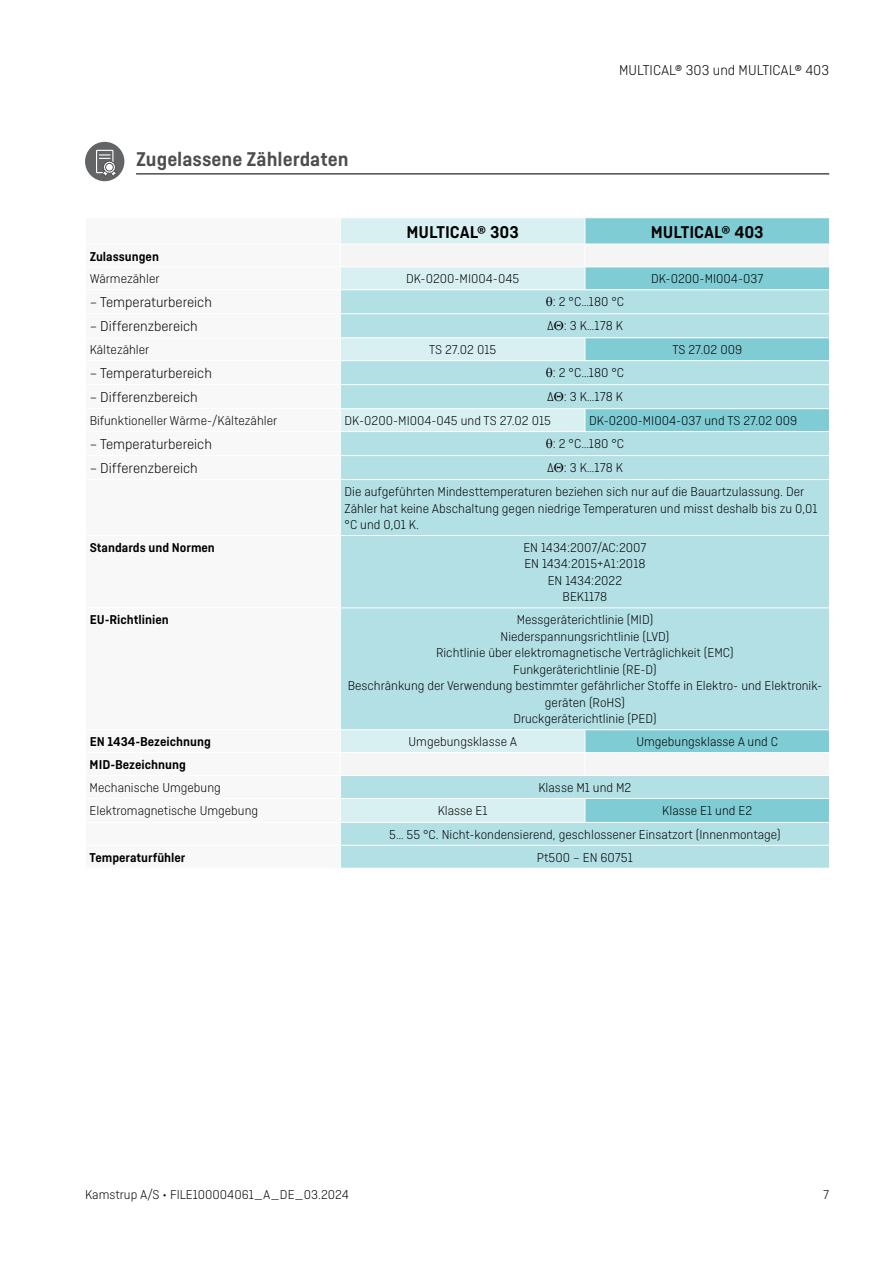
<style>
.page{position:relative;width:893px;height:1263px;background:#fff}
.page>*{position:absolute;margin:0;border:0;box-sizing:border-box;transform-origin:0 0}
.t1{font:600 21px "Ciutadella";color:#4d4d4f}
.t2{font:600 18px "Ciutadella";color:#000}
.t3{font:300 15px "Ciutadella";color:#000}
.t4{font:300 13.5px/16.5px "Ciutadella";color:#000}
.t5{font:600 13.5px "Ciutadella";color:#000}
</style>
<div class="page">
<hr style="left:136px;top:173px;width:693px;height:2px;background:#4d4d4f">
<svg style="left:341px;top:218px;width:244px;height:26px;background:#daf0f2"></svg>
<svg style="left:586px;top:218px;width:243px;height:26px;background:#83cdd5"></svg>
<svg style="left:341px;top:267px;width:488px;height:22px;background:#aedee3"></svg>
<svg style="left:341px;top:290px;width:488px;height:578px;background:#b4e0e5"></svg>
<svg style="left:585px;top:218px;width:1px;height:71px"></svg>
<hr style="left:340px;top:313px;width:245px;height:1px;background:#fff">
<hr style="left:585px;top:313px;width:245px;height:1px;background:#fff">
<hr style="left:340px;top:337px;width:245px;height:1px;background:#fff">
<hr style="left:585px;top:337px;width:245px;height:1px;background:#fff">
<svg style="left:585px;top:338px;width:1px;height:22px"></svg>
<hr style="left:340px;top:360px;width:245px;height:1px;background:#fff">
<hr style="left:585px;top:360px;width:245px;height:1px;background:#fff">
<hr style="left:340px;top:384px;width:245px;height:1px;background:#fff">
<hr style="left:585px;top:384px;width:245px;height:1px;background:#fff">
<hr style="left:340px;top:408px;width:245px;height:1px;background:#fff">
<hr style="left:585px;top:408px;width:245px;height:1px;background:#fff">
<svg style="left:585px;top:409px;width:1px;height:22px"></svg>
<hr style="left:340px;top:431px;width:245px;height:1px;background:#fff">
<hr style="left:585px;top:431px;width:245px;height:1px;background:#fff">
<hr style="left:340px;top:455px;width:245px;height:1px;background:#fff">
<hr style="left:585px;top:455px;width:245px;height:1px;background:#fff">
<hr style="left:340px;top:479px;width:245px;height:1px;background:#fff">
<hr style="left:585px;top:479px;width:245px;height:1px;background:#fff">
<hr style="left:340px;top:535px;width:245px;height:1px;background:#fff">
<hr style="left:585px;top:535px;width:245px;height:1px;background:#fff">
<hr style="left:340px;top:607px;width:245px;height:1px;background:#fff">
<hr style="left:585px;top:607px;width:245px;height:1px;background:#fff">
<hr style="left:340px;top:729px;width:245px;height:1px;background:#fff">
<hr style="left:585px;top:729px;width:245px;height:1px;background:#fff">
<hr style="left:340px;top:752px;width:245px;height:1px;background:#fff">
<hr style="left:585px;top:752px;width:245px;height:1px;background:#fff">
<svg style="left:585px;top:730px;width:1px;height:45px"></svg>
<hr style="left:340px;top:775px;width:245px;height:1px;background:#fff">
<hr style="left:585px;top:775px;width:245px;height:1px;background:#fff">
<hr style="left:340px;top:798px;width:245px;height:1px;background:#fff">
<hr style="left:585px;top:798px;width:245px;height:1px;background:#fff">
<svg style="left:585px;top:799px;width:1px;height:23px"></svg>
<hr style="left:340px;top:822px;width:245px;height:1px;background:#fff">
<hr style="left:585px;top:822px;width:245px;height:1px;background:#fff">
<hr style="left:340px;top:845px;width:245px;height:1px;background:#fff">
<hr style="left:585px;top:845px;width:245px;height:1px;background:#fff">
<svg style="left:82px;top:139px;width:46px;height:45px"></svg>
<div style="left:85px;top:142px;width:39px;height:39px;background:#636466;border-radius:50%"></div>
<div style="left:96px;top:150px;width:17px;height:23px;border:1px solid #fff"></div>
<svg style="left:99px;top:154px;width:18px;height:23px"></svg>
<div style="left:105px;top:163px;width:9px;height:8px;border:1px solid #4d4d4f;border-radius:50%"></div>
<svg style="left:546px;top:297px;width:6px;height:9px"></svg>
<svg style="left:554px;top:321px;width:9px;height:9px"></svg>
<svg style="left:546px;top:368px;width:6px;height:9px"></svg>
<svg style="left:554px;top:392px;width:9px;height:9px"></svg>
<svg style="left:546px;top:439px;width:6px;height:9px"></svg>
<svg style="left:554px;top:463px;width:9px;height:9px"></svg>
<h1 class="t1" style="left:136px;top:147px;width:214px">Zugelassene Zählerdaten</h1>
<p class="t3" style="left:619px;top:62px;width:212px">MULTICAL® 303 und MULTICAL® 403</p>
<h2 class="t2" style="left:406px;top:221px;width:114px">MULTICAL® 303</h2>
<h2 class="t2" style="left:651px;top:221px;width:115px">MULTICAL® 403</h2>
<p class="t5" style="left:90px;top:248px;width:71px">Zulassungen</p>
<p class="t4" style="left:90px;top:271px;width:71px">Wärmezähler</p>
<p class="t4" style="left:406px;top:271px;width:115px">DK-0200-MI004-045</p>
<p class="t4" style="left:651px;top:271px;width:114px">DK-0200-MI004-037</p>
<p class="t3" style="left:90px;top:294px;width:124px">– Temperaturbereich</p>
<p class="t4" style="left:553px;top:294px;width:73px">: 2 °C…180 °C</p>
<p class="t3" style="left:90px;top:318px;width:110px">– Differenzbereich</p>
<p class="t4" style="left:547px;top:318px;width:77px">∆ : 3 K…178 K</p>
<p class="t4" style="left:90px;top:342px;width:61px">Kältezähler</p>
<p class="t4" style="left:429px;top:342px;width:69px">TS 27.02 015</p>
<p class="t4" style="left:672px;top:342px;width:71px">TS 27.02 009</p>
<p class="t3" style="left:90px;top:365px;width:124px">– Temperaturbereich</p>
<p class="t4" style="left:553px;top:364px;width:73px">: 2 °C…180 °C</p>
<p class="t3" style="left:90px;top:389px;width:110px">– Differenzbereich</p>
<p class="t4" style="left:547px;top:388px;width:77px">∆ : 3 K…178 K</p>
<p class="t4" style="left:90px;top:412px;width:189px">Bifunktioneller Wärme-/Kältezähler</p>
<p class="t4" style="left:345px;top:412px;width:208px">DK-0200-MI004-045 und TS 27.02 015</p>
<p class="t4" style="left:589px;top:412px;width:209px">DK-0200-MI004-037 und TS 27.02 009</p>
<p class="t3" style="left:90px;top:436px;width:124px">– Temperaturbereich</p>
<p class="t4" style="left:553px;top:435px;width:73px">: 2 °C…180 °C</p>
<p class="t3" style="left:90px;top:460px;width:110px">– Differenzbereich</p>
<p class="t4" style="left:345px;top:456px;width:461px;line-height:24px;text-indent:202px">∆ : 3 K…178 K<br>Die aufgeführten Mindesttemperaturen beziehen sich nur auf die Bauartzulassung. Der</p>
<p class="t4" style="left:345px;top:500px;width:474px">Zähler hat keine Abschaltung gegen niedrige Temperaturen und misst deshalb bis zu 0,01 °C und 0,01 K.</p>
<p class="t5" style="left:90px;top:540px;width:127px">Standards und Normen</p>
<p class="t4" style="left:523px;top:539px;width:125px;text-align:center">EN 1434:2007/AC:2007<br>EN 1434:2015+A1:2018<br>EN 1434:2022<br>BEK1178</p>
<p class="t5" style="left:90px;top:612px;width:81px">EU-Richtlinien</p>
<p class="t4" style="left:348px;top:612px;width:474px;text-align:center">Messgeräterichtlinie (MID)<br>Niederspannungsrichtlinie (LVD)<br>Richtlinie über elektromagnetische Verträglichkeit (EMC)<br>Funkgeräterichtlinie (RE-D)<br>Beschränkung der Verwendung bestimmter gefährlicher Stoffe in Elektro- und Elektronik&shy;geräten (RoHS)<br>Druckgeräterichtlinie (PED)</p>
<p class="t5" style="left:90px;top:734px;width:123px">EN 1434-Bezeichnung</p>
<p class="t4" style="left:408px;top:733px;width:110px">Umgebungsklasse A</p>
<p class="t4" style="left:636px;top:733px;width:143px">Umgebungsklasse A und C</p>
<p class="t5" style="left:90px;top:757px;width:98px">MID-Bezeichnung</p>
<p class="t4" style="left:90px;top:779px;width:133px">Mechanische Umgebung</p>
<p class="t4" style="left:538px;top:779px;width:95px">Klasse M1 und M2</p>
<p class="t4" style="left:90px;top:802px;width:170px">Elektromagnetische Umgebung</p>
<p class="t4" style="left:438px;top:802px;width:51px">Klasse E1</p>
<p class="t4" style="left:389px;top:798px;width:393px;line-height:24px;text-indent:273px">Klasse E1 und E2<br>5… 55 °C. Nicht-kondensierend, geschlossener Einsatzort (Innenmontage)</p>
<p class="t5" style="left:90px;top:850px;width:97px">Temperaturfühler</p>
<p class="t4" style="left:537px;top:849px;width:97px">Pt500 – EN 60751</p>
<p class="t4" style="left:85px;top:1186px;width:265px">Kamstrup A/S • FILE100004061_A_DE_03.2024</p>
<p class="t4" style="left:823px;top:1186px;width:7px">7</p>
</div>
